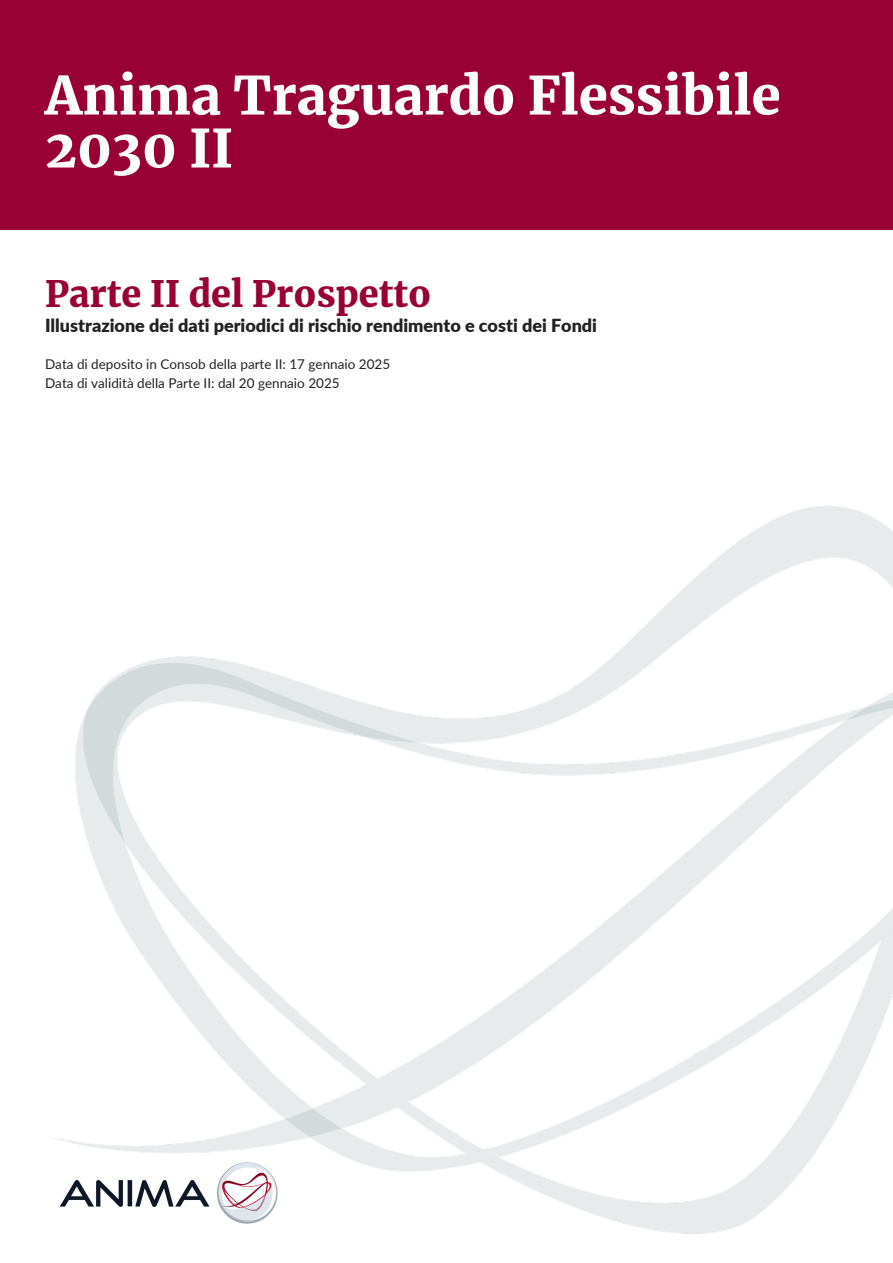
<style>
.page{position:relative;width:893px;height:1263px;background:#fff}
.page>*{position:absolute;margin:0;border:0;box-sizing:border-box;transform-origin:0 0}
.t1{font:900 52.5px/52.9px "Merriweather";color:#fff}
.t2{font:900 36px "Merriweather";color:#903}
.t3{font:900 18px "Lato";color:#222}
.t4{font:13.5px/19.2px "Lato";color:#222}
</style>
<div class="page">
<div style="left:0;top:0;width:892px;height:230px;background:#903"></div>
<img style="left:52px;top:505px;width:840px;height:729px">
<img style="left:56px;top:1157px;width:225px;height:72px">
<h1 class="t1" style="left:45px;top:69px;width:737px">Anima Traguardo Flessibile<br>2030 II</h1>
<h2 class="t2" style="left:45px;top:272px;width:387px">Parte II del Prospetto</h2>
<h3 class="t3" style="left:45px;top:318px;width:553px">Illustrazione dei dati periodici di rischio rendimento e costi dei Fondi</h3>
<p class="t4" style="left:45px;top:355px;width:347px">Data di deposito in Consob della parte II: 17 gennaio 2025<br>Data di validità della Parte II: dal 20 gennaio 2025</p>
</div>
